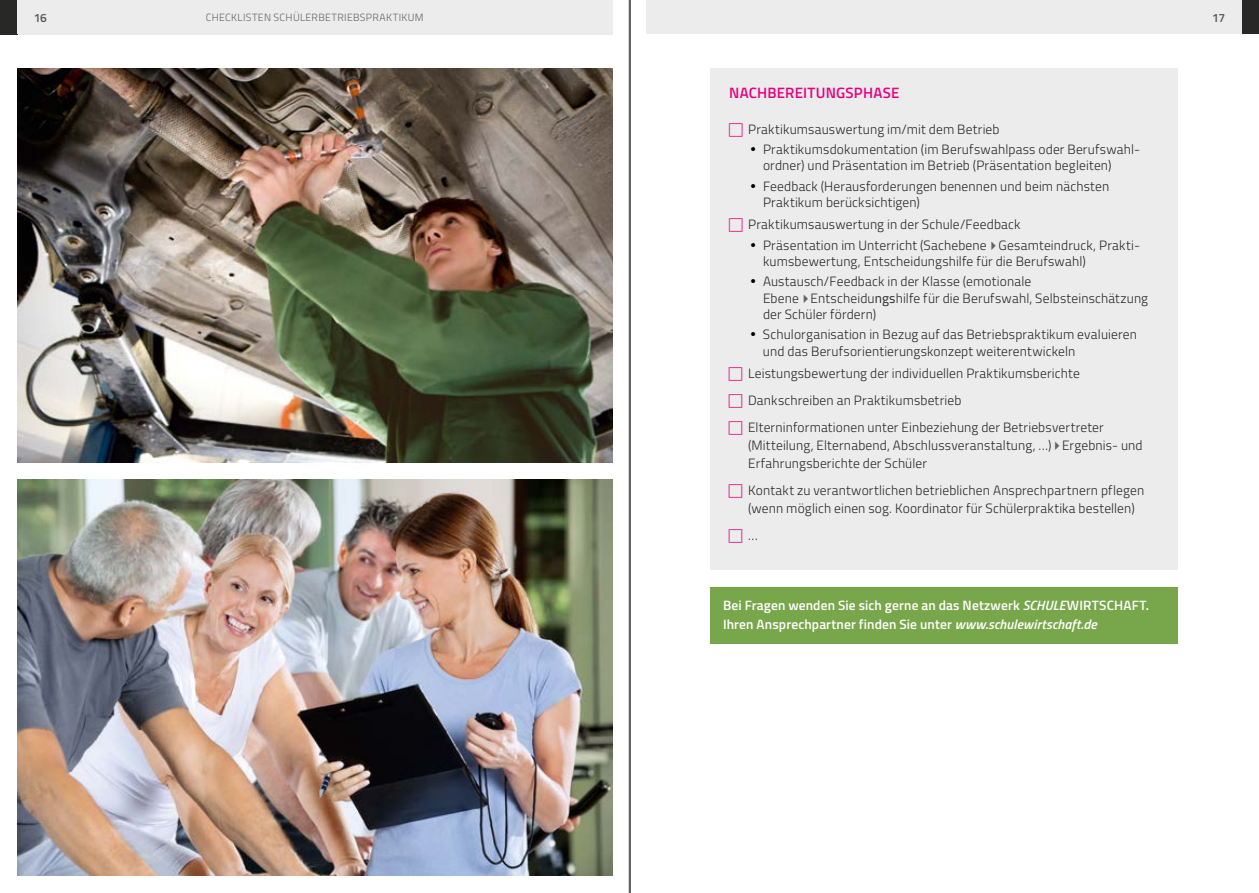
<style>
.page{position:relative;width:1259px;height:893px;background:#fff}
.page>*{position:absolute;margin:0;border:0;box-sizing:border-box;transform-origin:0 0}
.t1{font:600 15px "Titillium";letter-spacing:.015em;color:#e6007d}
.t2{font:300 13.5px/16.2px "Titillium";letter-spacing:.01em;color:#282827}
.t3{font:600 13.5px "Titillium";letter-spacing:.01em;color:#fff}
.t4{font:600 12px "Titillium";color:#565656}
.t5{font:300 10.5px "Titillium";letter-spacing:.03em;color:#636362}
.s1{color:#636362}
.s2{font-weight:400}
.s3{font-style:italic}
</style>
<div class="page">
<div style="left:710px;top:68px;width:468px;height:502px;background:#ececed"></div>
<div style="left:710px;top:587px;width:468px;height:56px;background:#78a74b"></div>
<img style="left:17px;top:479px;width:595px;height:397px">
<img style="left:17px;top:68px;width:595px;height:394px">
<div style="left:81px;top:0;width:531px;height:34px;background:#ececed"></div>
<div style="left:646px;top:0;width:532px;height:34px;background:#ececed"></div>
<div style="left:1178px;top:0;width:81px;height:34px;background:#ececed"></div>
<div style="left:0;top:0;width:81px;height:34px;background:#ececed"></div>
<div style="left:0;top:0;width:17px;height:34px;background:#282827"></div>
<div style="left:1242px;top:0;width:17px;height:34px;background:#282827"></div>
<hr style="left:629px;top:0;width:2px;height:893px;background:#636362">
<p class="t4" style="left:34px;top:8px;width:15px">16</p>
<p class="t5" style="left:206px;top:10px;width:219px">Checklisten Schülerbetriebspraktikum</p>
<p class="t4" style="left:1212px;top:8px;width:14px">17</p>
<p class="t1" style="left:729px;top:81px;width:172px">Nachbereitungsphase</p>
<p class="t2" style="left:763px;top:118px;width:379px;line-height:20.4px;text-indent:-15px">Praktikumsauswertung im/mit dem Betrieb<br>Praktikumsdokumentation (im Berufswahlpass oder Berufswahl-</p>
<p class="t2" style="left:763px;top:155px;width:350px;line-height:20.4px">ordner) und Präsentation im Betrieb (Präsentation begleiten)<br>Feedback (Herausforderungen benennen und beim nächsten</p>
<p class="t2" style="left:748px;top:191px;width:274px;line-height:22.2px;text-indent:15px">Praktikum berücksichtigen)<br>Praktikumsauswertung in der Schule/Feedback</p>
<p class="t2" style="left:763px;top:236px;width:378px">Präsentation im U nterricht (Sachebene<span class="s1">✔</span>Gesamteindruck, Prakti&shy;kumsbewertung, Entscheidungshilfe für die Berufswahl)</p>
<p class="t2" style="left:763px;top:273px;width:387px">Austausch/Feedback in der Klasse (emotionale<br>Ebene<span class="s1">✔</span>Entscheidu<span class="s2">ngs</span>hilfe für die Berufswahl, Selbsteinschätzung der Schüler fördern)</p>
<p class="t2" style="left:763px;top:326px;width:375px">Schulorganisation in Bezug auf das Betriebspraktikum evaluieren und das Berufsorientierungskonzept weiterentwickeln</p>
<p class="t2" style="left:748px;top:359px;width:357px;line-height:27px">Leistungsbewertung der individuellen Praktikumsberichte<br>Dankschreiben an Praktikumsbetrieb<br>Elterninformationen unter Einbeziehung der Betriebsvertreter</p>
<p class="t2" style="left:748px;top:435px;width:396px;line-height:18px">(M itteilung, Elternabend, Abschlussveranstaltung, …)<span class="s1">✔</span>Ergebnis- und<br>Erfahrungsberichte der Schüler</p>
<p class="t2" style="left:748px;top:480px;width:397px;line-height:18px">Kontakt zu verantwortlichen betrieblichen Ansprechpartnern pflegen (wenn möglich einen sog. Koordinator für Schülerpraktika bestellen)</p>
<p class="t2" style="left:748px;top:526px;width:11px">…</p>
<p class="t3" style="left:723px;top:595px;width:393px">Bei Fragen wenden Sie sich gerne an das N etzwerk <span class="s3">SCHULE</span>WIRTSCHA</p>
<p class="t3" style="left:1131px;top:595px;width:19px">FT.</p>
<p class="t3" style="left:723px;top:615px;width:375px">Ihren Ansprechpartner finden Sie unter <span class="s3">www.schulewirtschaft.de</span></p>
</div>
